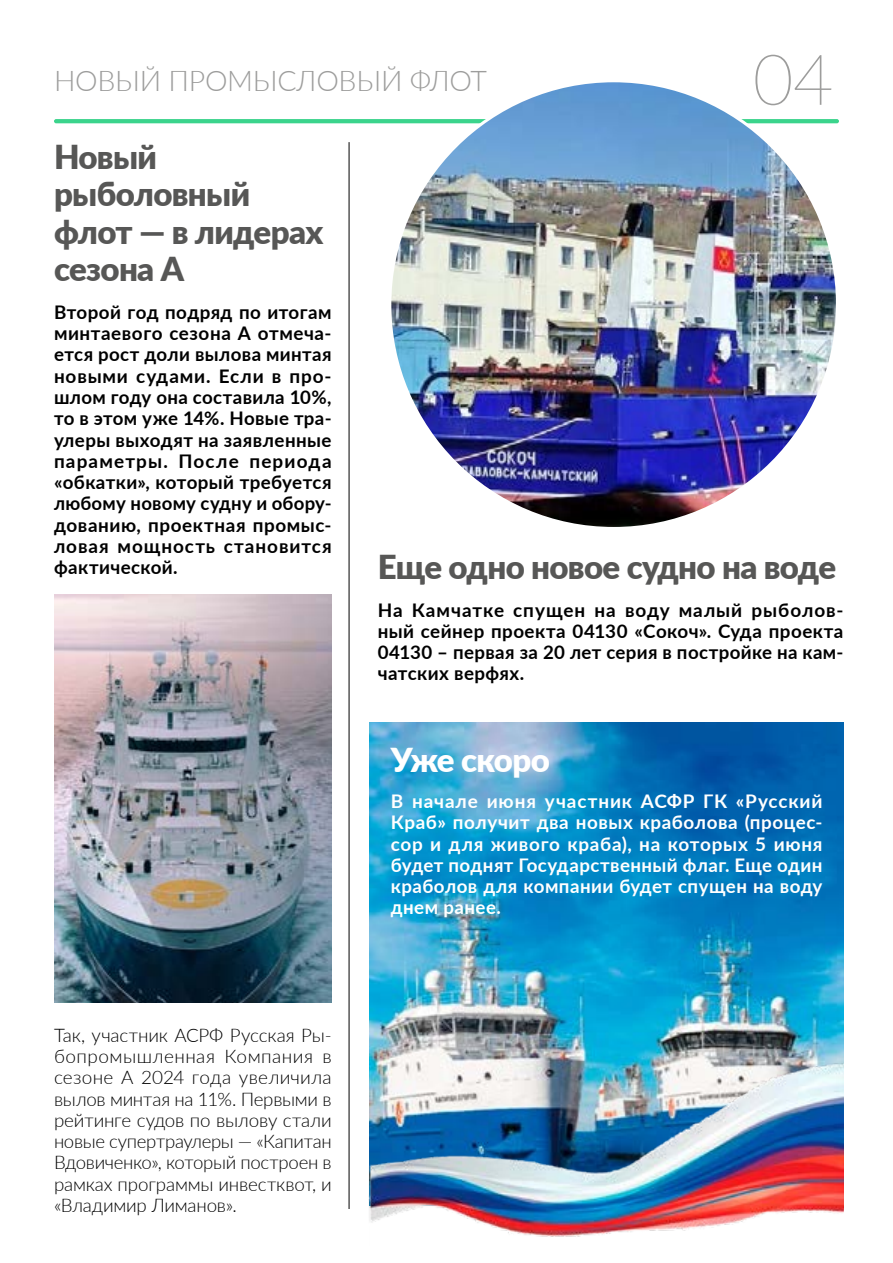
<style>
.page{position:relative;width:893px;height:1263px;background:#fff}
.page>*{position:absolute;margin:0;border:0;box-sizing:border-box;transform-origin:0 0}
.t1{font:100 70.5px "Lato";color:#9d9d9c}
.t2{font:900 33px/37.5px "Lato";letter-spacing:-.02em;color:#575756}
.t3{font:900 33px "Lato";letter-spacing:-.03em;color:#fff}
.t4{font:300 28.5px "Lato";letter-spacing:-.01em;color:#9d9d9c}
.t5{font:700 18.75px/21.3px "Lato";letter-spacing:.025em;color:#000;text-align:justify}
.t6{font:300 18.75px/21.3px "Lato";letter-spacing:-.01em;color:#000;text-align:justify}
.t7{font:700 18.75px/21.3px "Lato";letter-spacing:.02em;color:#fff;text-align:justify}
</style>
<div class="page">
<img style="left:370px;top:723px;width:473px;height:292px">
<svg style="left:54px;top:119px;width:785px;height:4px"></svg>
<hr style="left:349px;top:142px;width:1px;height:1067px;background:#000">
<img style="left:54px;top:595px;width:278px;height:407px">
<img style="left:391px;top:83px;width:446px;height:443px">
<img style="left:368px;top:1015px;width:475px;height:222px">
<h3 class="t4" style="left:54px;top:61px;width:435px">НОВЫЙ ПРОМЫСЛОВЫЙ ФЛОТ</h3>
<h1 class="t1" style="left:753px;top:31px;width:83px">04</h1>
<h2 class="t2" style="left:54px;top:136px;width:271px">Новый рыболовный флот — в лидерах сезона А</h2>
<p class="t5" style="left:54px;top:301px;width:279px">Второй год подряд по итогам минтаевого сезона А отмеча&shy;ется рост доли вылова минтая новыми судами. Если в про&shy;шлом году она составила 10%, то в этом уже 14%. Новые тра&shy;улеры выходят на заявленные параметры. После периода «обкатки», который требуется любому новому судну и обору&shy;дованию, проектная промыс&shy;ловая мощность становится фактической.</p>
<h2 class="t2" style="left:378px;top:547px;width:460px">Еще одно новое судно на воде</h2>
<p class="t5" style="left:378px;top:598px;width:467px">На Камчатке спущен на воду малый рыболов&shy;ный сейнер проекта 04130 «Сокоч». Суда проекта 04130 – первая за 20 лет серия в постройке на кам&shy;чатских верфях.</p>
<p class="t6" style="left:54px;top:1024px;width:279px">Так, участник АСРФ Русская Ры&shy;бопромышленная Компания в сезоне А 2024 года увеличила вылов минтая на 11%. Первыми в рейтинге судов по вылову стали новые супертраулеры — «Капитан Вдовиченко», который построен в рамках программы инвестквот, и «Владимир Лиманов».</p>
<h2 class="t3" style="left:391px;top:735px;width:160px">Уже скоро</h2>
<p class="t7" style="left:391px;top:790px;width:433px">В начале июня участник АСФР ГК «Русский Краб» получит два новых краболова (процес&shy;сор и для живого краба), на которых 5 июня будет поднят Государственный флаг. Еще один краболов для компании будет спущен на воду днем ранее.</p>
</div>
